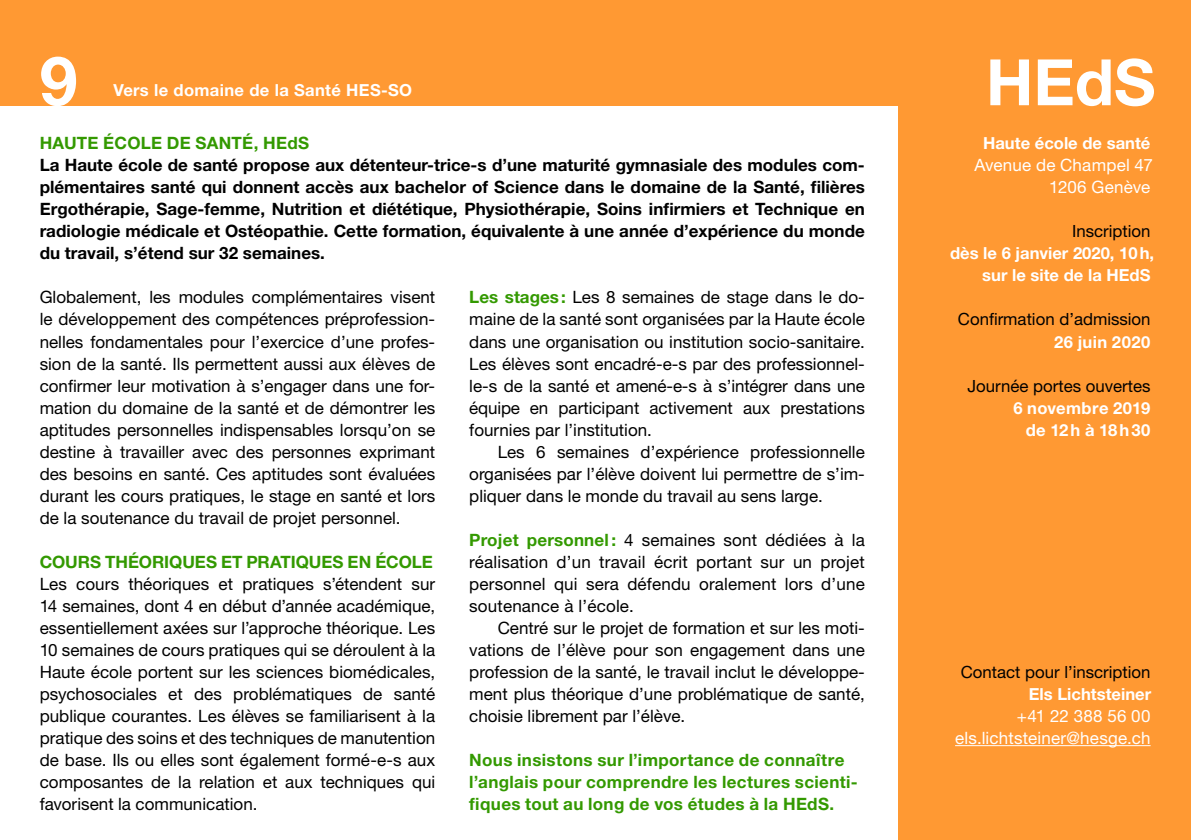
<style>
.page{position:relative;width:1191px;height:840px;background:#fff}
.page>*{position:absolute;margin:0;border:0;box-sizing:border-box;transform-origin:0 0}
.t1{font:700 68px "Helvetica Neue LT Std";color:#fff}
.Titres_bandeau{font:700 64px "Helvetica Neue LT Std";color:#fff}
.TXT_courrant{font:17px/22px "Helvetica Neue LT Std";color:#000;text-align:justify}
.Bold{font:700 17px/22px "Helvetica Neue LT Std";color:#000;text-align:justify}
.Top-Line{font:700 17px/22px "Helvetica Neue LT Std";letter-spacing:.02em;color:#390}
.liste_droit{font:17px "Helvetica Neue LT Std";letter-spacing:.01em;color:#fff}
.Top-Line-2{font:700 17px "Helvetica Neue LT Std";letter-spacing:-.005em;color:#390}
.Mail{font:17px "Helvetica Neue LT Std";letter-spacing:.01em;color:#fff}
.violett{font:16.8px "Helvetica Neue LT Std";color:#000}
.Bold_liste{font:700 16.6px/22px "Helvetica Neue LT Std";color:#fff;text-align:right}
.Bold_liste-2{font:700 16.6px/22px "Helvetica Neue LT Std";letter-spacing:.025em;color:#fff;text-align:right}
.Sous-titres_1{font:700 16.6px "Helvetica Neue LT Std";letter-spacing:.02em;color:#fff}
.s1{font-weight:700;color:#390}
</style>
<div class="page">
<div style="left:0;top:0;width:1191px;height:105px;background:#f93"></div>
<div style="left:899px;top:99px;width:292px;height:740px;background:#f93"></div>
<hr style="left:955px;top:744px;width:195px;height:1px;background:#fff">
<h1 class="t1" style="left:40px;top:39px;width:39px">9</h1>
<p class="Sous-titres_1" style="left:113px;top:80px;width:300px">Vers le domaine de la Santé HES-SO</p>
<p class="Top-Line" style="left:40px;top:132px;width:271px">HAUTE ÉCOLE DE SANTÉ, HEdS</p>
<p class="Bold" style="left:40px;top:154px;width:826px">La Haute école de santé propose aux détenteur-trice-s d’une maturité gymnasiale des modules com&shy;plémentaires santé qui donnent accès aux bachelor of Science dans le domaine de la Santé, filières Ergothérapie, Sage-femme, Nutrition et diététique, Physiothérapie, Soins infirmiers et Technique en radiologie médicale et Ostéopathie. Cette formation, équivalente à une année d’expérience du monde du travail, s’étend sur 32 semaines.</p>
<p class="TXT_courrant" style="left:40px;top:286px;width:397px">Globalement, les modules complémentaires visent le développement des compétences préprofession&shy;nelles fondamentales pour l’exercice d’une profes&shy;sion de la santé. Ils permettent aussi aux élèves de confirmer leur motivation à s’engager dans une for&shy;mation du domaine de la santé et de démontrer les aptitudes personnelles indispensables lorsqu’on se destine à travailler avec des personnes exprimant des besoins en santé. Ces aptitudes sont évaluées durant les cours pratiques, le stage en santé et lors de la soutenance du travail de projet personnel.</p>
<p class="Top-Line-2" style="left:40px;top:551px;width:394px">COURS THÉORIQUES ET PRATIQUES EN ÉCOLE</p>
<p class="TXT_courrant" style="left:40px;top:572px;width:397px">Les cours théoriques et pratiques s’étendent sur 14 semaines, dont 4 en début d’année académique, essentiellement axées sur l’approche théorique. Les 10 semaines de cours pratiques qui se déroulent à la Haute école portent sur les sciences biomédicales, psychosociales et des problématiques de santé publique courantes. Les élèves se familiarisent à la pratique des soins et des techniques de manutention de base. Ils ou elles sont également formé-e-s aux composantes de la relation et aux techniques qui favorisent la communication.</p>
<p class="TXT_courrant" style="left:469px;top:286px;width:397px"><span class="s1">Les stages:</span> Les 8 semaines de stage dans le do&shy;maine de la santé sont organisées par la Haute école dans une organisation ou institution socio-sanitaire.<br>Les élèves sont encadré-e-s par des professionnel&shy;le-s de la santé et amené-e-s à s’intégrer dans une équipe en participant activement aux prestations fournies par l’institution.</p>
<p class="TXT_courrant" style="left:469px;top:440px;width:397px;text-indent:28px">Les 6 semaines d’expérience professionnelle organisées par l’élève doivent lui permettre de s’im&shy;pliquer dans le monde du travail au sens large.</p>
<p class="TXT_courrant" style="left:469px;top:528px;width:397px"><span class="s1">Projet personnel :</span> 4 semaines sont dédiées à la réalisation d’un travail écrit portant sur un projet personnel qui sera défendu oralement lors d’une soutenance à l’école.</p>
<p class="TXT_courrant" style="left:469px;top:616px;width:397px;text-indent:28px">Centré sur le projet de formation et sur les moti&shy;vations de l’élève pour son engagement dans une profession de la santé, le travail inclut le développe&shy;ment plus théorique d’une problématique de santé, choisie librement par l’élève.</p>
<p class="Top-Line" style="left:469px;top:748px;width:390px">Nous insistons sur l’importance de connaître l’anglais pour comprendre les lectures scienti&shy;fiques tout au long de vos études à la HEdS.</p>
<p class="Titres_bandeau" style="left:986px;top:43px;width:171px">HEdS</p>
<p class="Bold_liste" style="left:983px;top:132px;width:169px">Haute école de santé</p>
<p class="liste_droit" style="left:974px;top:155px;width:180px">Avenue de Champel 47</p>
<p class="liste_droit" style="left:1049px;top:177px;width:103px">1206 Genève</p>
<p class="violett" style="left:1072px;top:221px;width:80px">Inscription</p>
<p class="Bold_liste" style="left:950px;top:242px;width:206px">dès le 6 janvier 2020, 10h, sur le site de la HEdS</p>
<p class="violett" style="left:958px;top:309px;width:194px">Confirmation d’admission</p>
<p class="Bold_liste-2" style="left:1054px;top:330px;width:98px">26 juin 2020</p>
<p class="violett" style="left:967px;top:375px;width:184px">Journée portes ouvertes</p>
<p class="Bold_liste-2" style="left:1013px;top:396px;width:138px">6 novembre 2019 de 12h à 18h30</p>
<p class="violett" style="left:960px;top:661px;width:191px">Contact pour l’inscription</p>
<p class="Bold_liste" style="left:1028px;top:682px;width:124px">Els Lichtsteiner</p>
<p class="liste_droit" style="left:1017px;top:705px;width:135px">+41 22 388 56 00</p>
<p class="Mail" style="left:955px;top:727px;width:197px">els.lichtsteiner@hesge.ch</p>
</div>
